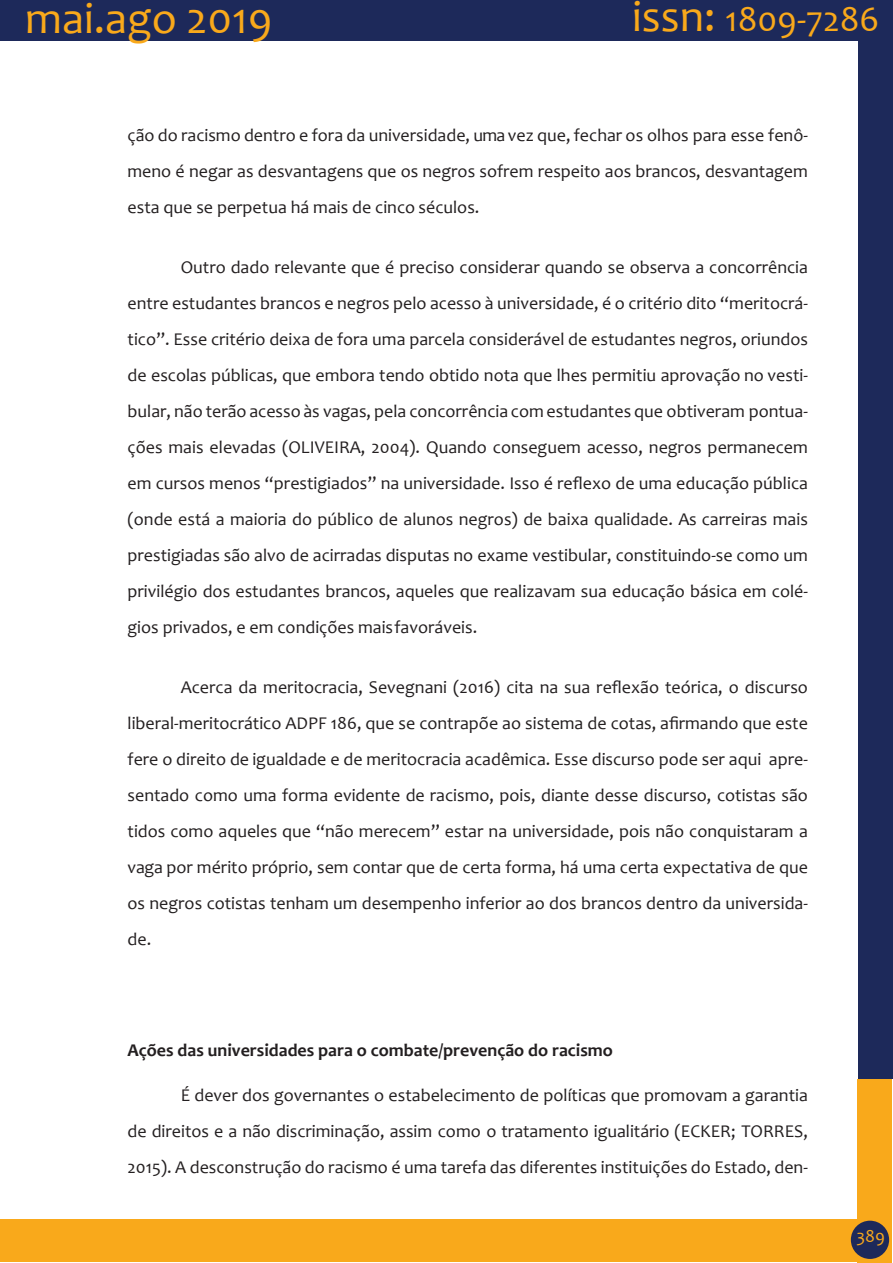
<style>
.page{position:relative;width:893px;height:1263px;background:#fff}
.page>*{position:absolute;margin:0;border:0;box-sizing:border-box;transform-origin:0 0}
.t1{font:45px "Candara";color:#f9a91b}
.t2{font:36px "Candara";color:#f9a91b}
.Body_Text{font:18px/36px "Candara";color:#231f20;text-align:justify}
.Heading_1{font:700 18px "Candara";color:#231f20}
.t3{font:18px "Candara";color:#f9a91b}
.s1{font-size:45px}
</style>
<div class="page">
<div style="left:858px;top:0;width:34px;height:1079px;background:#1d295a"></div>
<div style="left:0;top:0;width:890px;height:41px;background:#1d295a"></div>
<div style="left:857px;top:1079px;width:34px;height:184px;background:#f9a91b"></div>
<div style="left:0;top:1219px;width:860px;height:43px;background:#f9a91b"></div>
<div style="left:851px;top:1221px;width:38px;height:38px;background:#1d295a;border-radius:50%"></div>
<h1 class="t1" style="left:25px;top:-9px;width:249px">mai.ago 2019</h1>
<h2 class="t2" style="left:632px;top:-3px;width:249px"><span class="s1">issn:</span> 1809-7286</h2>
<p class="Body_Text" style="left:128px;top:117px;width:682px">ção do racismo dentro e fora da universidade, uma vez que, fechar os olhos para esse fenô&shy;meno é negar as desvantagens que os negros sofrem respeito aos brancos, desvantagem esta que se perpetua há mais de cinco séculos.</p>
<p class="Body_Text" style="left:128px;top:249px;width:682px;text-indent:53px">Outro dado relevante que é preciso considerar quando se observa a concorrência entre estudantes brancos e negros pelo acesso à universidade, é o critério dito “meritocrá&shy;tico”. Esse critério deixa de fora uma parcela considerável de estudantes negros, oriundos de escolas públicas, que embora tendo obtido nota que lhes permitiu aprovação no vesti&shy;bular, não terão acesso às vagas, pela concorrência com estudantes que obtiveram pontua&shy;ções mais elevadas (OLIVEIRA, 2004). Quando conseguem acesso, negros permanecem em cursos menos “prestigiados” na universidade. Isso é reflexo de uma educação pública (onde está a maioria do público de alunos negros) de baixa qualidade. As carreiras mais prestigiadas são alvo de acirradas disputas no exame vestibular, constituindo-se como um privilégio dos estudantes brancos, aqueles que realizavam sua educação básica em colé&shy;gios privados, e em condições mais favoráveis.</p>
<p class="Body_Text" style="left:128px;top:669px;width:682px;text-indent:53px">Acerca da meritocracia, Sevegnani (2016) cita na sua reflexão teórica, o discurso liberal-meritocrático ADPF 186, que se contrapõe ao sistema de cotas, afirmando que este fere o direito de igualdade e de meritocracia acadêmica. Esse discurso pode ser aqui apre&shy;sentado como uma forma evidente de racismo, pois, diante desse discurso, cotistas são tidos como aqueles que “não merecem” estar na universidade, pois não conquistaram a vaga por mérito próprio, sem contar que de certa forma, há uma certa expectativa de que os negros cotistas tenham um desempenho inferior ao dos brancos dentro da universida&shy;de.</p>
<p class="Heading_1" style="left:128px;top:1038px;width:487px">Ações das universidades para o combate/prevenção do racismo</p>
<p class="Body_Text" style="left:128px;top:1077px;width:682px;text-indent:53px">É dever dos governantes o estabelecimento de políticas que promovam a garantia de direitos e a não discriminação, assim como o tratamento igualitário (ECKER; TORRES, 2015). A desconstrução do racismo é uma tarefa das diferentes instituições do Estado, den-</p>
<p class="t3" style="left:856px;top:1224px;width:30px">389</p>
</div>
